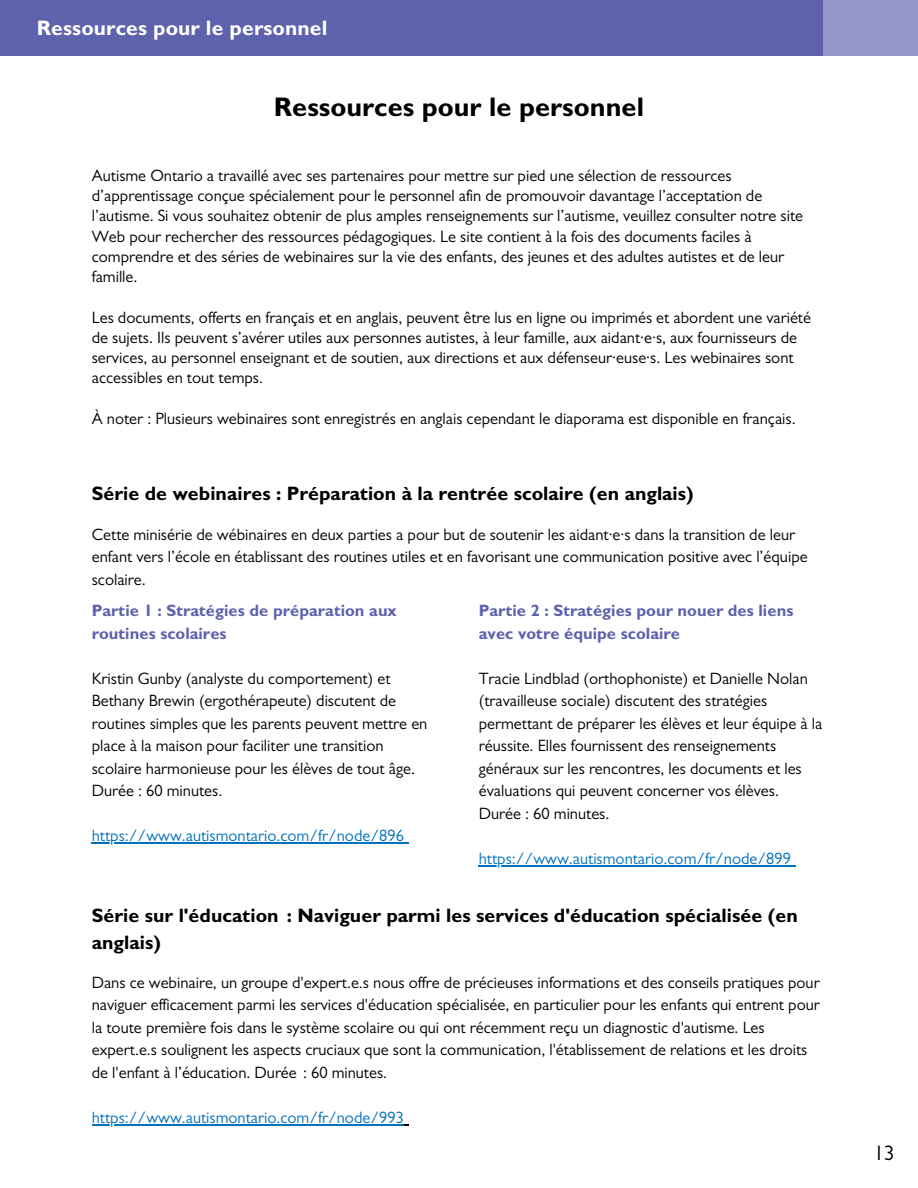
<style>
.page{position:relative;width:918px;height:1188px;background:#fff}
.page>*{position:absolute;margin:0;border:0;box-sizing:border-box;transform-origin:0 0}
.t1{font:700 27px "Gill Sans";color:#000}
.t2{font:700 21px "Gill Sans";letter-spacing:.005em;color:#fff}
.t3{font:21px "Gill Sans";color:#000}
.t4{font:700 19.5px/27px "Gill Sans";color:#000}
.t5{font:16.5px/22.5px "Gill Sans";color:#000}
.t6{font:16.5px "Gill Sans";color:#0071bc}
.t7{font:700 16.5px/22.5px "Gill Sans";color:#5e62ac}
</style>
<div class="page">
<hr style="left:92px;top:843px;width:312px;height:1px;background:#0071bc">
<hr style="left:479px;top:865px;width:312px;height:1px;background:#0071bc">
<hr style="left:92px;top:1124px;width:287px;height:1px;background:#0071bc">
<svg style="left:379px;top:1124px;width:29px;height:1px"></svg>
<div style="left:0;top:0;width:823px;height:55px;background:#5e62ac"></div>
<div style="left:819px;top:0;width:99px;height:55px;background:#9396c7"></div>
<p class="t2" style="left:37px;top:21px;width:292px">Ressources pour le personnel</p>
<p class="t1" style="left:274px;top:98px;width:372px">Ressources pour le personnel</p>
<p class="t5" style="left:92px;top:168px;width:713px;line-height:20.2px">Autisme Ontario a travaillé avec ses partenaires pour mettre sur pied une sélection de ressources d’apprentissage conçue spécialement pour le personnel afin de promouvoir davantage l’acceptation de l’autisme. Si vous souhaitez obtenir de plus amples renseignements sur l’autisme, veuillez consulter notre site Web pour rechercher des ressources pédagogiques. Le site contient à la fois des documents faciles à comprendre et des séries de webinaires sur la vie des enfants, des jeunes et des adultes autistes et de leur famille.</p>
<p class="t5" style="left:92px;top:310px;width:721px;line-height:20.2px">Les documents, offerts en français et en anglais, peuvent être lus en ligne ou imprimés et abordent une variété de sujets. Ils peuvent s’avérer utiles aux personnes autistes, à leur famille, aux aidant·e·s, aux fournisseurs de services, au personnel enseignant et de soutien, aux directions et aux défenseur·euse·s. Les webinaires sont accessibles en tout temps.</p>
<p class="t5" style="left:92px;top:410px;width:705px">À noter : Plusieurs webinaires sont enregistrés en anglais cependant le diaporama est disponible en français.</p>
<p class="t4" style="left:92px;top:483px;width:603px">Série de webinaires : Préparation à la rentrée scolaire (en anglais)</p>
<p class="t5" style="left:92px;top:526px;width:717px">Cette minisérie de wébinaires en deux parties a pour but de soutenir les aidant·e·s dans la transition de leur enfant vers l’école en établissant des routines utiles et en favorisant une communication positive avec l’équipe scolaire.</p>
<p class="t7" style="left:92px;top:602px;width:307px">Partie 1 : Stratégies de préparation aux routines scolaires</p>
<p class="t5" style="left:92px;top:670px;width:337px">Kristin Gunby (analyste du comportement) et Bethany Brewin (ergothérapeute) discutent de routines simples que les parents peuvent mettre en place à la maison pour faciliter une transition scolaire harmonieuse pour les élèves de tout âge.<br>Durée : 60 minutes.</p>
<p class="t6" style="left:92px;top:830px;width:314px">https://www.autismontario.com/fr/node/896</p>
<p class="t7" style="left:479px;top:602px;width:316px">Partie 2 : Stratégies pour nouer des liens avec votre équipe scolaire</p>
<p class="t5" style="left:479px;top:670px;width:345px">Tracie Lindblad (orthophoniste) et Danielle Nolan (travailleuse sociale) discutent des stratégies permettant de préparer les élèves et leur équipe à la réussite. Elles fournissent des renseignements généraux sur les rencontres, les documents et les évaluations qui peuvent concerner vos élèves.</p>
<p class="t5" style="left:479px;top:805px;width:132px">Durée : 60 minutes.</p>
<p class="t6" style="left:479px;top:853px;width:314px">https://www.autismontario.com/fr/node/899</p>
<p class="t4" style="left:92px;top:905px;width:707px">Série sur l'éducation : Naviguer parmi les services d'éducation spécialisée (en anglais)</p>
<p class="t5" style="left:92px;top:974px;width:730px">Dans ce webinaire, un groupe d'expert.e.s nous offre de précieuses informations et des conseils pratiques pour naviguer efficacement parmi les services d'éducation spécialisée, en particulier pour les enfants qui entrent pour la toute première fois dans le système scolaire ou qui ont récemment reçu un diagnostic d'autisme. Les expert.e.s soulignent les aspects cruciaux que sont la communication, l'établissement de relations et les droits de l'enfant à l’éducation. Durée : 60 minutes.</p>
<p class="t6" style="left:92px;top:1112px;width:314px">https://www.autismontario.com/fr/node/993</p>
<p class="t3" style="left:874px;top:1145px;width:22px">13</p>
</div>
